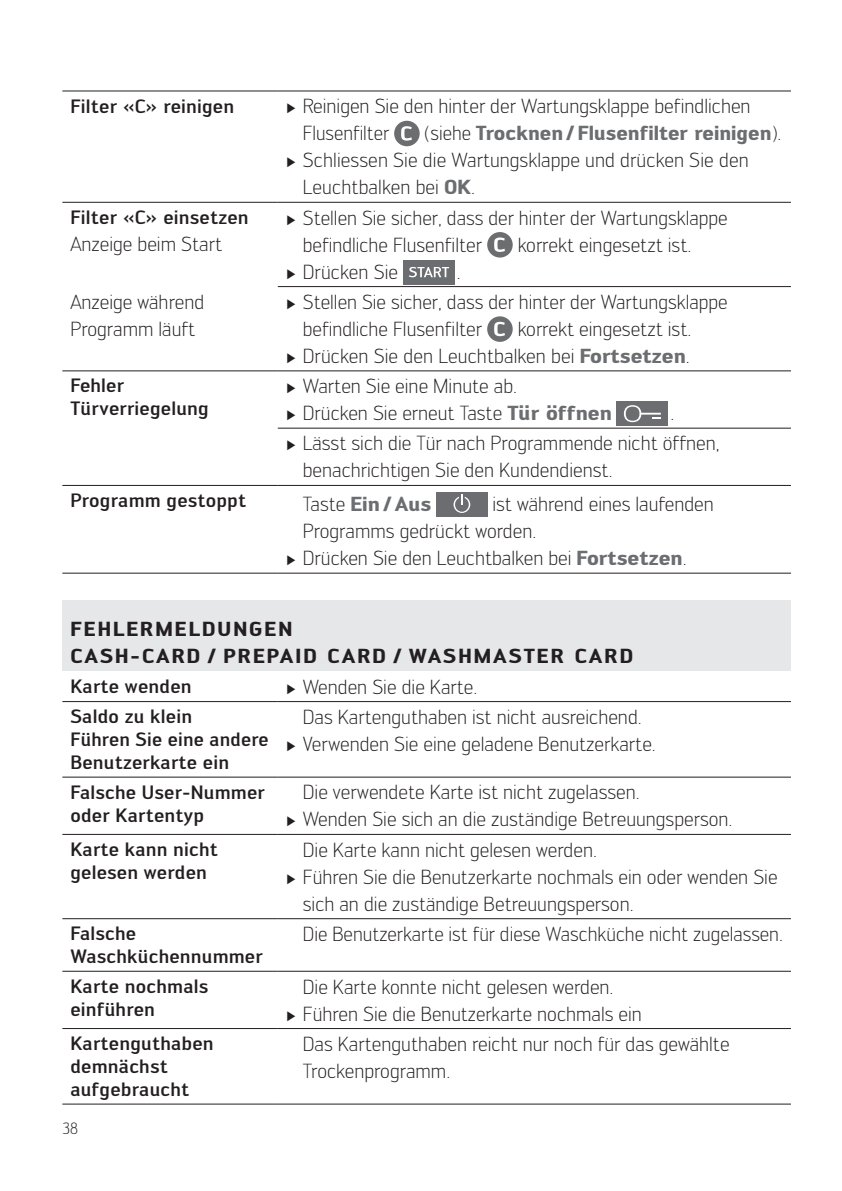
<style>
.page{position:relative;width:842px;height:1191px;background:#fff}
.page>*{position:absolute;margin:0;border:0;box-sizing:border-box;transform-origin:0 0}
.t1{font:300 20px/27px "Engel";color:#231f20}
.t2{font:700 20px/27px "Engel";letter-spacing:.1em;color:#231f20}
.t3{font:700 20px "Engel";color:#6c6d70}
.t4{font:500 19px/23px "Engel";letter-spacing:.01em;color:#231f20}
.t5{font:300 16px "Engel";color:#231f20}
.s1{font-family:"Century";font-weight:400;font-size:14px}
.s2{font-weight:300;color:#231f20}
.s3{font-weight:700;color:#6c6d70}
</style>
<div class="page">
<svg style="left:278px;top:120px;width:513px;height:453px"></svg>
<hr style="left:278px;top:91px;width:513px;height:1px;background:#231f20">
<hr style="left:278px;top:202px;width:513px;height:1px;background:#231f20">
<hr style="left:278px;top:286px;width:513px;height:1px;background:#231f20">
<hr style="left:278px;top:370px;width:513px;height:1px;background:#231f20">
<hr style="left:278px;top:428px;width:513px;height:1px;background:#231f20">
<hr style="left:62px;top:573px;width:216px;height:1px;background:#231f20">
<hr style="left:62px;top:91px;width:216px;height:1px;background:#231f20">
<hr style="left:62px;top:202px;width:216px;height:1px;background:#231f20">
<hr style="left:62px;top:370px;width:216px;height:1px;background:#231f20">
<hr style="left:62px;top:485px;width:216px;height:1px;background:#231f20">
<hr style="left:278px;top:485px;width:513px;height:1px;background:#231f20">
<hr style="left:278px;top:573px;width:513px;height:1px;background:#231f20">
<div style="left:394px;top:121px;width:26px;height:25px;background:#6c6d70;border-radius:50%"></div>
<svg style="left:401px;top:126px;width:11px;height:15px"></svg>
<div style="left:487px;top:232px;width:26px;height:25px;background:#6c6d70;border-radius:50%"></div>
<svg style="left:494px;top:237px;width:11px;height:15px"></svg>
<div style="left:403px;top:260px;width:51px;height:24px;background:#6c6d70"></div>
<svg style="left:409px;top:267px;width:40px;height:10px"></svg>
<div style="left:487px;top:316px;width:26px;height:26px;background:#6c6d70;border-radius:50%"></div>
<svg style="left:494px;top:322px;width:11px;height:14px"></svg>
<div style="left:617px;top:401px;width:51px;height:25px;background:#6c6d70"></div>
<svg style="left:624px;top:405px;width:37px;height:17px"></svg>
<div style="left:436px;top:492px;width:51px;height:24px;background:#6c6d70"></div>
<svg style="left:453px;top:494px;width:17px;height:19px"></svg>
<div style="left:62px;top:600px;width:729px;height:71px;background:#e6e7e9"></div>
<hr style="left:62px;top:701px;width:216px;height:1px;background:#231f20">
<hr style="left:62px;top:777px;width:216px;height:1px;background:#231f20">
<hr style="left:62px;top:834px;width:216px;height:1px;background:#231f20">
<hr style="left:62px;top:918px;width:216px;height:1px;background:#231f20">
<hr style="left:62px;top:971px;width:216px;height:1px;background:#231f20">
<hr style="left:62px;top:1028px;width:216px;height:1px;background:#231f20">
<hr style="left:62px;top:1103px;width:216px;height:1px;background:#231f20">
<hr style="left:278px;top:701px;width:513px;height:1px;background:#231f20">
<hr style="left:278px;top:777px;width:513px;height:1px;background:#231f20">
<hr style="left:278px;top:834px;width:513px;height:1px;background:#231f20">
<hr style="left:278px;top:918px;width:513px;height:1px;background:#231f20">
<hr style="left:278px;top:971px;width:513px;height:1px;background:#231f20">
<hr style="left:278px;top:1028px;width:513px;height:1px;background:#231f20">
<hr style="left:278px;top:1103px;width:513px;height:1px;background:#231f20">
<p class="t4" style="left:70px;top:94px;width:165px">Filter «C» reinigen</p>
<p class="t1" style="left:303px;top:93px;width:449px;text-indent:-17px"><span class="s1">►</span> Reinigen Sie den hinter der Wartungsklappe befindlichen<br>Flusenfilter</p>
<p class="t3" style="left:424px;top:121px;width:358px"><span class="s2">(siehe</span> Trocknen/Flusenfilter reinigen<span class="s2">).</span></p>
<p class="t1" style="left:286px;top:147px;width:464px"><span class="s1">►</span> Schliessen Sie die Wartungsklappe und drücken Sie den</p>
<p class="t1" style="left:303px;top:174px;width:174px">Leuchtbalken bei <span class="s3">OK</span>.</p>
<p class="t4" style="left:70px;top:206px;width:180px">Filter «C» einsetzen</p>
<p class="t1" style="left:70px;top:230px;width:153px">Anzeige beim Start</p>
<p class="t1" style="left:303px;top:204px;width:426px;text-indent:-17px"><span class="s1">►</span> Stellen Sie sicher, dass der hinter der Wartungsklappe befindliche Flusenfilter</p>
<p class="t1" style="left:518px;top:231px;width:175px">korrekt eingesetzt ist.</p>
<p class="t1" style="left:286px;top:258px;width:114px"><span class="s1">►</span> Drücken Sie</p>
<p class="t1" style="left:457px;top:258px;width:5px">.</p>
<p class="t1" style="left:70px;top:288px;width:135px">Anzeige während<br>Programm läuft</p>
<p class="t1" style="left:303px;top:288px;width:426px;text-indent:-17px"><span class="s1">►</span> Stellen Sie sicher, dass der hinter der Wartungsklappe befindliche Flusenfilter</p>
<p class="t1" style="left:286px;top:315px;width:407px;text-align:right">korrekt eingesetzt ist.<br><span class="s1">►</span> Drücken Sie den Leuchtbalken bei <span class="s3">Fortsetzen</span>.</p>
<p class="t4" style="left:70px;top:374px;width:140px">Fehler<br>Türverriegelung</p>
<p class="t1" style="left:286px;top:373px;width:327px"><span class="s1">►</span> Warten Sie eine Minute ab.<br><span class="s1">►</span> Drücken Sie erneut Taste <span class="s3">Tür öffnen</span></p>
<p class="t1" style="left:286px;top:398px;width:435px;line-height:30.2px;text-indent:385px">.<br><span class="s1">►</span> Lässt sich die Tür nach Programmende nicht öffnen,</p>
<p class="t1" style="left:303px;top:457px;width:311px">benachrichtigen Sie den Kundendienst.</p>
<p class="t4" style="left:70px;top:489px;width:177px">Programm gestoppt</p>
<p class="t3" style="left:303px;top:492px;width:130px"><span class="s2">Taste</span> Ein/Aus</p>
<p class="t1" style="left:492px;top:490px;width:223px">ist während eines laufenden</p>
<p class="t1" style="left:303px;top:517px;width:235px">Programms gedrückt worden.</p>
<p class="t1" style="left:286px;top:544px;width:402px"><span class="s1">►</span> Drücken Sie den Leuchtbalken bei <span class="s3">Fortsetzen</span>.</p>
<p class="t2" style="left:70px;top:615px;width:564px">FEHLERMELDUNGEN<br>CASH-CARD / PREPAID CARD / WASHMASTER CARD</p>
<p class="t4" style="left:70px;top:674px;width:123px">Karte wenden</p>
<p class="t1" style="left:286px;top:673px;width:193px"><span class="s1">►</span> Wenden Sie die Karte.</p>
<p class="t4" style="left:70px;top:705px;width:200px">Saldo zu klein<br>Führen Sie eine andere<br>Benutzerkarte ein</p>
<p class="t1" style="left:286px;top:703px;width:372px;text-align:center">Das Kartenguthaben ist nicht ausreichend.<br><span class="s1">►</span> Verwenden Sie eine geladene Benutzerkarte.</p>
<p class="t4" style="left:70px;top:780px;width:196px">Falsche User-Nummer oder Kartentyp</p>
<p class="t1" style="left:286px;top:779px;width:448px;text-indent:17px">Die verwendete Karte ist nicht zugelassen.<br><span class="s1">►</span> Wenden Sie sich an die zuständige Betreuungsperson.</p>
<p class="t4" style="left:70px;top:837px;width:149px">Karte kann nicht gelesen werden</p>
<p class="t1" style="left:303px;top:836px;width:296px">Die Karte kann nicht gelesen werden.</p>
<p class="t1" style="left:286px;top:863px;width:493px"><span class="s1">►</span> Führen Sie die Benutzerkarte nochmals ein oder wenden Sie</p>
<p class="t1" style="left:303px;top:890px;width:332px">sich an die zuständige Betreuungsperson.</p>
<p class="t4" style="left:70px;top:922px;width:194px">Falsche<br>Waschküchennummer</p>
<p class="t1" style="left:303px;top:920px;width:482px">Die Benutzerkarte ist für diese Waschküche nicht zugelassen.</p>
<p class="t4" style="left:70px;top:974px;width:139px">Karte nochmals einführen</p>
<p class="t1" style="left:286px;top:973px;width:358px;text-align:center">Die Karte konnte nicht gelesen werden.<br><span class="s1">►</span> Führen Sie die Benutzerkarte nochmals ein</p>
<p class="t4" style="left:70px;top:1031px;width:145px">Kartenguthaben demnächst aufgebraucht</p>
<p class="t1" style="left:303px;top:1030px;width:428px">Das Kartenguthaben reicht nur noch für das gewählte<br>Trockenprogramm.</p>
<p class="t5" style="left:62px;top:1119px;width:17px">38</p>
</div>
